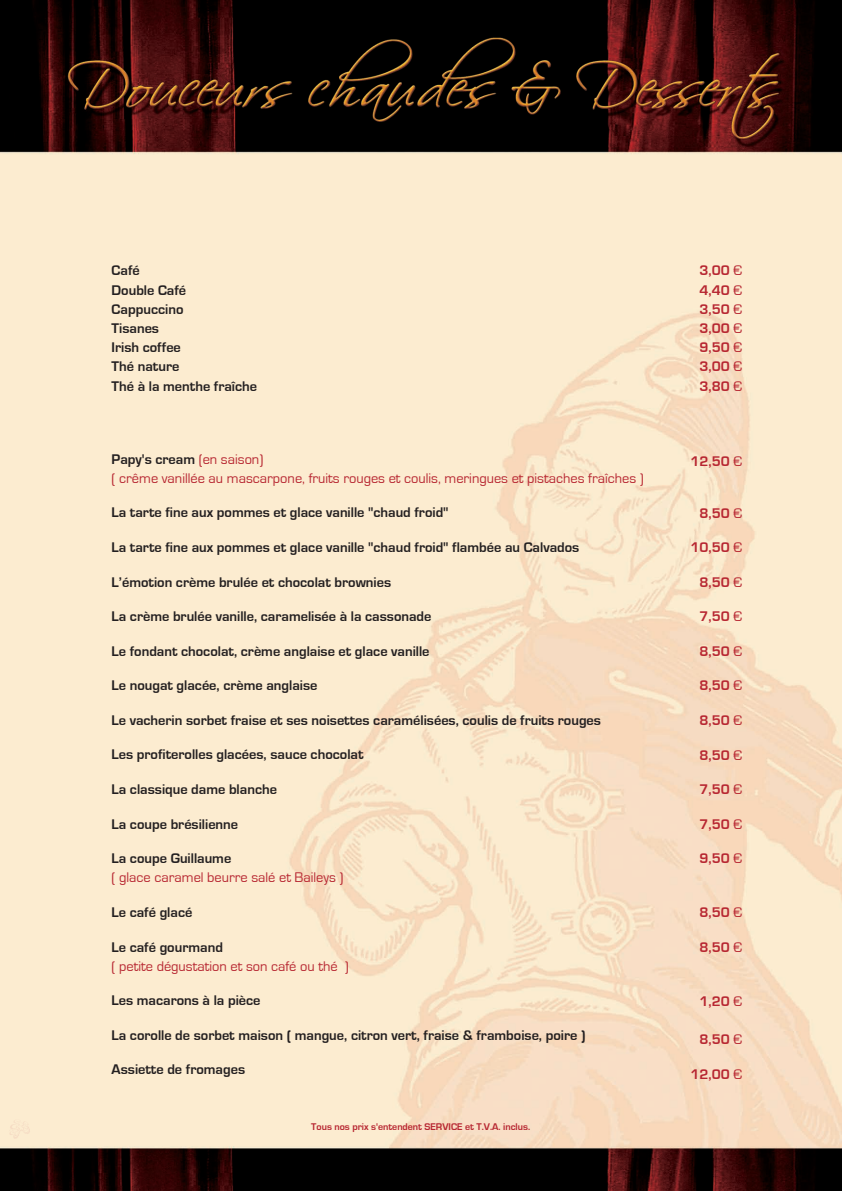
<style>
.page{position:relative;width:842px;height:1191px;background:#fff}
.page>*{position:absolute;margin:0;border:0;box-sizing:border-box;transform-origin:0 0}
.t1{font:700 14.4px/19.2px "Eurostile";color:#231f20}
.t2{font:14.4px/19.2px "Eurostile";color:#b72631}
.t3{font:700 14.4px/19.2px "Eurostile";color:#b72631;text-align:justify}
.t4{font:700 10px "Eurostile";color:#b72631}
.s1{font-weight:700;color:#231f20}
.s2{font-weight:400}
</style>
<div class="page">
<img style="left:0;top:0;width:842px;height:1191px">
<svg style="left:9px;top:1119px;width:21px;height:19px"></svg>
<p class="t1" style="left:112px;top:261px;width:147px">Café<br>Double Café<br>Cappuccino<br>Tisanes<br>Irish coffee<br>Thé nature<br>Thé à la menthe fraîche</p>
<p class="t2" style="left:112px;top:450px;width:534px"><span class="s1">Papy's cream</span> (en saison)<br>( crême vanillée au mascarpone, fruits rouges et coulis, meringues et pistaches fraîches )</p>
<p class="t1" style="left:112px;top:503px;width:338px">La tarte fine aux pommes et glace vanille "chaud froid"</p>
<p class="t1" style="left:112px;top:538px;width:469px">La tarte fine aux pommes et glace vanille "chaud froid" flambée au Calvados</p>
<p class="t1" style="left:112px;top:572px;width:281px">L’émotion crème brulée et chocolat brownies</p>
<p class="t1" style="left:112px;top:607px;width:321px">La crème brulée vanille, caramelisée à la cassonade</p>
<p class="t1" style="left:112px;top:642px;width:319px">Le fondant chocolat, crème anglaise et glace vanille</p>
<p class="t1" style="left:112px;top:676px;width:207px">Le nougat glacée, crème anglaise</p>
<p class="t1" style="left:112px;top:711px;width:491px">Le vacherin sorbet fraise et ses noisettes caramélisées, coulis de fruits rouges</p>
<p class="t1" style="left:112px;top:745px;width:253px">Les profiterolles glacées, sauce chocolat</p>
<p class="t1" style="left:112px;top:780px;width:167px">La classique dame blanche</p>
<p class="t1" style="left:112px;top:814px;width:128px">La coupe brésilienne</p>
<p class="t1" style="left:112px;top:849px;width:121px">La coupe Guillaume</p>
<p class="t2" style="left:112px;top:868px;width:233px">( glace caramel beurre salé et Baileys )</p>
<p class="t1" style="left:112px;top:903px;width:82px">Le café glacé</p>
<p class="t1" style="left:112px;top:937px;width:113px">Le café gourmand</p>
<p class="t2" style="left:112px;top:956px;width:239px">( petite dégustation et son café ou thé )</p>
<p class="t1" style="left:112px;top:991px;width:150px">Les macarons à la pièce</p>
<p class="t1" style="left:112px;top:1026px;width:475px">La corolle de sorbet maison ( mangue, citron vert, fraise &amp; framboise, poire )</p>
<p class="t1" style="left:112px;top:1060px;width:135px">Assiette de fromages</p>
<p class="t4" style="left:311px;top:1121px;width:220px">Tous nos prix s'entendent SERVICE et T.V.A. inclus.</p>
<p class="t3" style="left:699px;top:261px;width:44px">3,00 <span class="s2">€ </span>4,40 <span class="s2">€ </span>3,50 <span class="s2">€ </span>3,00 <span class="s2">€ </span>9,50 <span class="s2">€ </span>3,00 <span class="s2">€ </span>3,80 <span class="s2">€</span></p>
<p class="t3" style="left:690px;top:452px;width:53px">12,50 <span class="s2">€</span></p>
<p class="t3" style="left:699px;top:503px;width:44px">8,50 <span class="s2">€</span></p>
<p class="t3" style="left:690px;top:538px;width:53px">10,50 <span class="s2">€</span></p>
<p class="t3" style="left:699px;top:573px;width:44px">8,50 <span class="s2">€</span></p>
<p class="t3" style="left:699px;top:607px;width:44px">7,50 <span class="s2">€</span></p>
<p class="t3" style="left:699px;top:642px;width:44px">8,50 <span class="s2">€</span></p>
<p class="t3" style="left:699px;top:676px;width:44px">8,50 <span class="s2">€</span></p>
<p class="t3" style="left:699px;top:711px;width:44px">8,50 <span class="s2">€</span></p>
<p class="t3" style="left:699px;top:745px;width:44px">8,50 <span class="s2">€</span></p>
<p class="t3" style="left:699px;top:780px;width:44px">7,50 <span class="s2">€</span></p>
<p class="t3" style="left:699px;top:814px;width:44px">7,50 <span class="s2">€</span></p>
<p class="t3" style="left:699px;top:849px;width:44px">9,50 <span class="s2">€</span></p>
<p class="t3" style="left:699px;top:903px;width:44px">8,50 <span class="s2">€</span></p>
<p class="t3" style="left:699px;top:937px;width:44px">8,50 <span class="s2">€</span></p>
<p class="t3" style="left:699px;top:991px;width:44px">1,20 <span class="s2">€</span></p>
<p class="t3" style="left:699px;top:1030px;width:44px">8,50 <span class="s2">€</span></p>
<p class="t3" style="left:690px;top:1064px;width:53px">12,00 <span class="s2">€</span></p>
</div>
